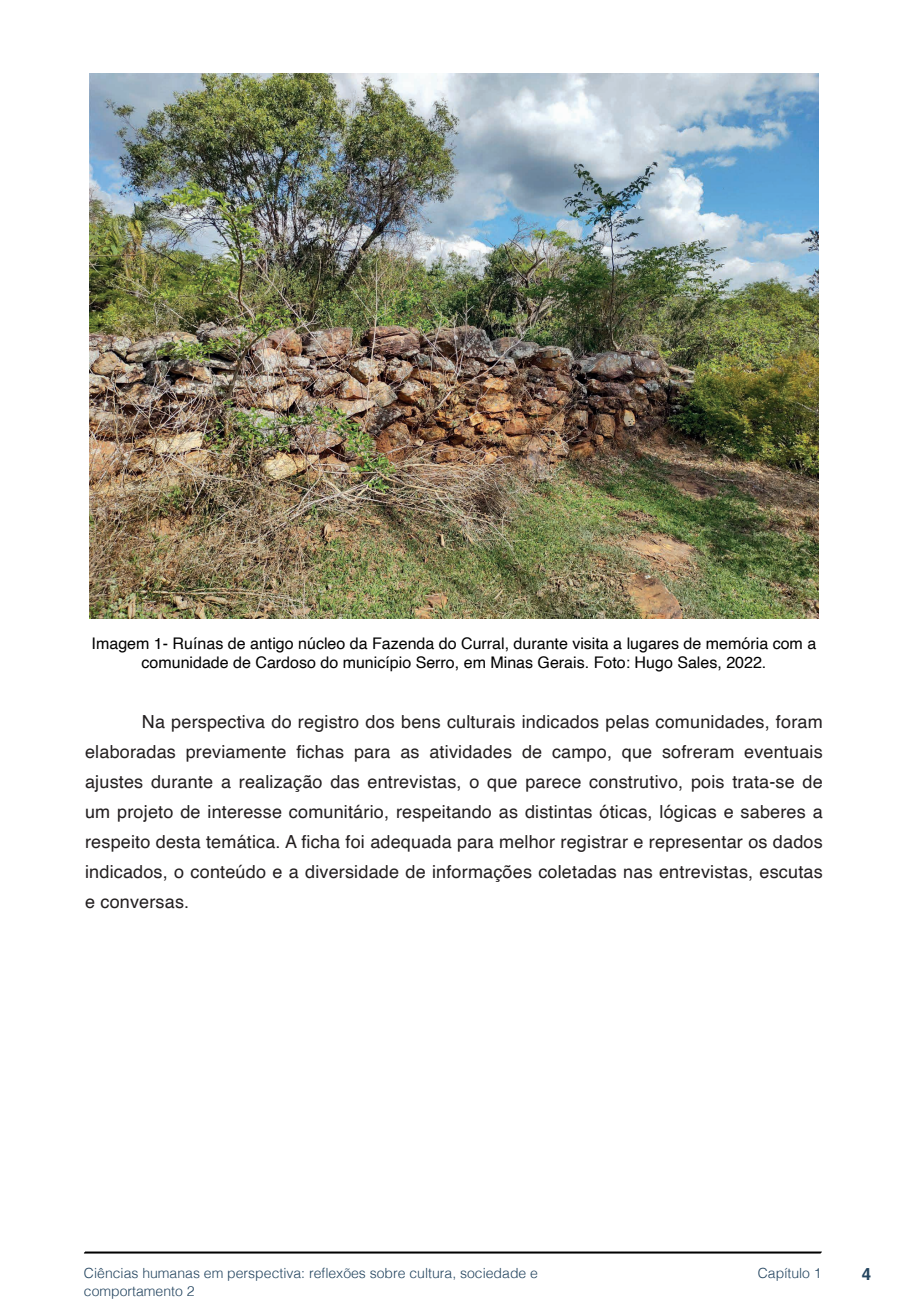
<style>
.page{position:relative;width:908px;height:1304px;background:#fff}
.page>*{position:absolute;margin:0;border:0;box-sizing:border-box;transform-origin:0 0}
.t1{font:18px/30px "Helvetica";letter-spacing:.01em;color:#231f20;text-align:justify}
.t2{font:700 16.8px "Helvetica";color:#23445f}
.t3{font:16px/19.2px "Helvetica";color:#000;text-align:center}
.t4{font:300 14px/18px "Helvetica";color:#23445f}
</style>
<div class="page">
<svg style="left:84px;top:1251px;width:737px;height:3px;background:#515151"></svg>
<img style="left:89px;top:74px;width:729px;height:544px">
<p class="t3" style="left:92px;top:634px;width:725px">Imagem 1- Ruínas de antigo núcleo da Fazenda do Curral, durante visita a lugares de memória com a comunidade de Cardoso do município Serro, em Minas Gerais. Foto: Hugo Sales, 2022.</p>
<p class="t1" style="left:85px;top:707px;width:738px;text-indent:57px">Na perspectiva do registro dos bens culturais indicados pelas comunidades, foram elaboradas previamente fichas para as atividades de campo, que sofreram eventuais ajustes durante a realização das entrevistas, o que parece construtivo, pois trata-se de um projeto de interesse comunitário, respeitando as distintas óticas, lógicas e saberes a respeito desta temática. A ficha foi adequada para melhor registrar e representar os dados indicados, o conteúdo e a diversidade de informações coletadas nas entrevistas, escutas e conversas.</p>
<p class="t4" style="left:84px;top:1263px;width:455px">Ciências humanas em perspectiva: reflexões sobre cultura, sociedade e comportamento 2</p>
<p class="t4" style="left:757px;top:1263px;width:65px">Capítulo 1</p>
<p class="t2" style="left:861px;top:1264px;width:11px">4</p>
</div>
